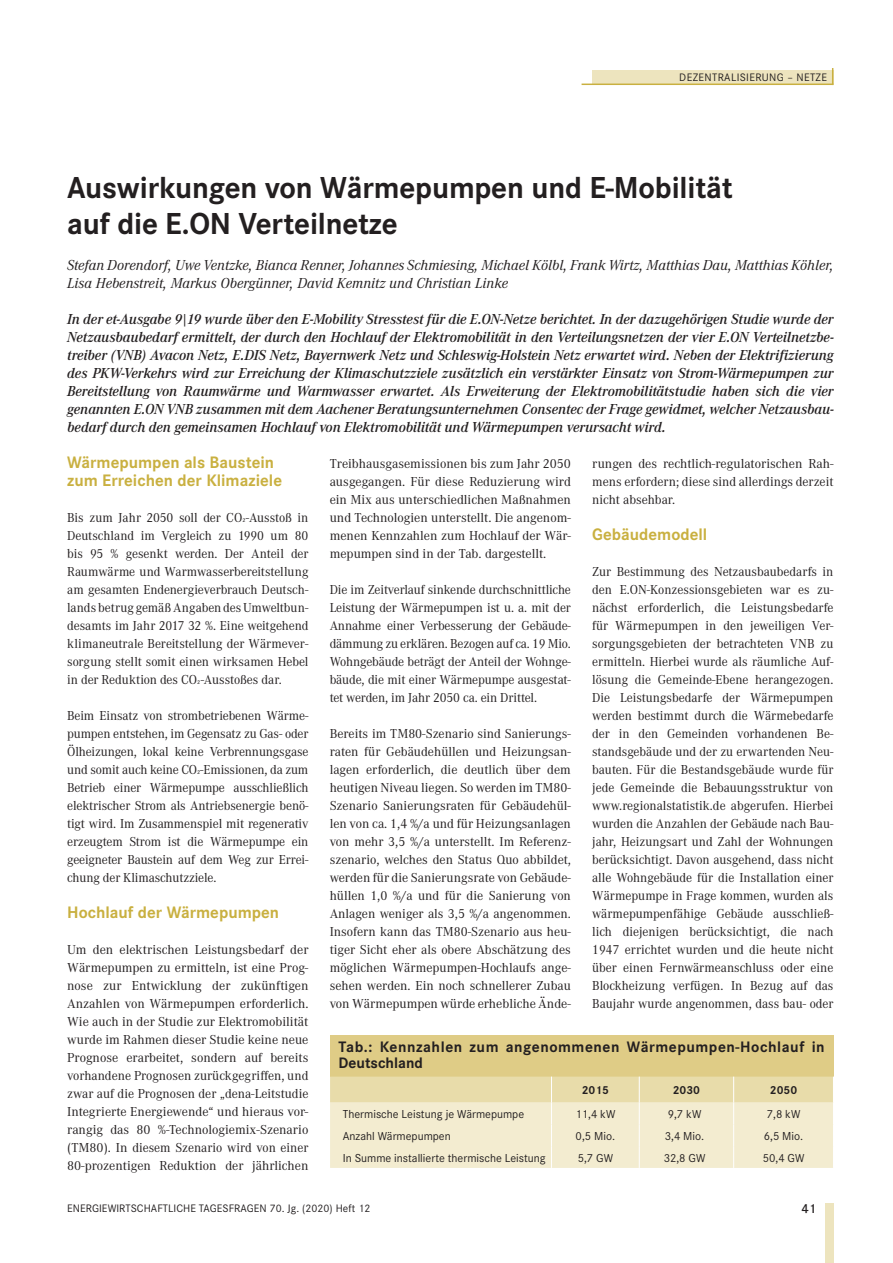
<style>
.page{position:relative;width:893px;height:1263px;background:#fff}
.page>*{position:absolute;margin:0;border:0;box-sizing:border-box;transform-origin:0 0}
.t1{font:700 31.5px/36px "Corporate S";letter-spacing:-.005em;color:#231f20}
.t2{font:700 17.25px/18px "Corporate S";color:#c9b040}
.t3{font:700 15.75px/16.5px "Corporate S";letter-spacing:.035em;color:#231f20}
.t4{font:italic 600 15px/18px "Corporate A";letter-spacing:-.01em;color:#231f20;text-align:justify}
.t5{font:italic 15px/18px "Corporate A";color:#231f20}
.t6{font:13.5px/18px "Corporate A";color:#231f20;text-align:justify}
.t7{font:600 13.5px "Corporate S";color:#231f20}
.t8{font:12px "Corporate S";color:#231f20}
.t9{font:700 12px "Corporate S";color:#231f20}
.t10{font:11.25px "Corporate S";letter-spacing:.005em;color:#231f20}
.t11{font:11.25px "Corporate S";letter-spacing:.03em;color:#231f20}
</style>
<div class="page">
<div style="left:592px;top:71px;width:241px;height:13px;background:#ede4be"></div>
<hr style="left:582px;top:84px;width:251px;height:1px;background:#c9b040">
<svg style="left:832px;top:68px;width:1px;height:16px"></svg>
<div style="left:825px;top:1203px;width:8px;height:60px;background:#ede4be"></div>
<div style="left:330px;top:1035px;width:503px;height:41px;background:#dfcc86"></div>
<svg style="left:330px;top:1076px;width:504px;height:92px;background:#efe7c5"></svg>
<p class="t11" style="left:679px;top:71px;width:149px">DEZENTRALISIERUNG – NETZE</p>
<h1 class="t1" style="left:67px;top:170px;width:667px">Auswirkungen von Wärmepumpen und E-Mobilität auf die E.ON Verteilnetze</h1>
<p class="t5" style="left:67px;top:256px;width:768px">Stefan Dorendorf, Uwe Ventzke, Bianca Renner, Johannes Schmiesing, Michael Kölbl, Frank Wirtz, Matthias Dau, Matthias Köhler,<br>Lisa Hebenstreit, Markus Obergünner, David Kemnitz und Christian Linke</p>
<p class="t4" style="left:67px;top:310px;width:768px">In der et-Ausgabe 9|19 wurde über den E-Mobility Stresstest für die E.ON-Netze berichtet. In der dazugehörigen Studie wurde der Netzausbaubedarf ermittelt, der durch den Hochlauf der Elektromobilität in den Verteilungsnetzen der vier E.ON Verteilnetzbe&shy;treiber (VNB) Avacon Netz, E.DIS Netz, Bayernwerk Netz und Schleswig-Holstein Netz erwartet wird. Neben der Elektrifizierung des PKW-Verkehrs wird zur Erreichung der Klimaschutzziele zusätzlich ein verstärkter Einsatz von Strom-Wärmepumpen zur Bereitstellung von Raumwärme und Warmwasser erwartet. Als Erweiterung der Elektromobilitätstudie haben sich die vier genannten E.ON VNB zusammen mit dem Aachener Beratungsunternehmen Consentec der Frage gewidmet, welcher Netzausbau&shy;bedarf durch den gemeinsamen Hochlauf von Elektromobilität und Wärmepumpen verursacht wird.</p>
<p class="t6" style="left:330px;top:455px;width:243px">Treibhausgasemissionen bis zum Jahr 2050 ausgegangen. Für diese Reduzierung wird ein Mix aus unterschiedlichen Maßnahmen und Technologien unterstellt. Die angenom&shy;menen Kennzahlen zum Hochlauf der Wär&shy;mepumpen sind in der Tab. dargestellt.</p>
<p class="t6" style="left:330px;top:581px;width:243px">Die im Zeitverlauf sinkende durchschnittliche Leistung der Wärmepumpen ist u. a. mit der Annahme einer Verbesserung der Gebäude&shy;dämmung zu erklären. Bezogen auf ca. 19 Mio.<br>Wohngebäude beträgt der Anteil der Wohnge&shy;bäude, die mit einer Wärmepumpe ausgestat&shy;tet werden, im Jahr 2050 ca. ein Drittel.</p>
<p class="t6" style="left:330px;top:725px;width:243px">Bereits im TM80-Szenario sind Sanierungs&shy;raten für Gebäudehüllen und Heizungsan&shy;lagen erforderlich, die deutlich über dem heutigen Niveau liegen. So werden im TM80- Szenario Sanierungsraten für Gebäudehül&shy;len von ca. 1,4 %/a und für Heizungsanlagen von mehr 3,5 %/a unterstellt. Im Referenz&shy;szenario, welches den Status Quo abbildet, werden für die Sanierungsrate von Gebäude&shy;hüllen 1,0 %/a und für die Sanierung von Anlagen weniger als 3,5 %/a angenommen.<br>Insofern kann das TM80-Szenario aus heu&shy;tiger Sicht eher als obere Abschätzung des möglichen Wärmepumpen-Hochlaufs ange&shy;sehen werden. Ein noch schnellerer Zubau von Wärmepumpen würde erhebliche Ände-</p>
<p class="t2" style="left:67px;top:454px;width:216px">Wärmepumpen als Baustein zum Erreichen der Klimaziele</p>
<p class="t6" style="left:67px;top:509px;width:243px">Bis zum Jahr 2050 soll der CO2-Ausstoß in Deutschland im Vergleich zu 1990 um 80 bis 95 % gesenkt werden. Der Anteil der Raumwärme und Warmwasserbereitstellung am gesamten Endenergieverbrauch Deutsch&shy;lands betrug gemäß Angaben des Umweltbun&shy;desamts im Jahr 2017 32 %. Eine weitgehend klimaneutrale Bereitstellung der Wärmever&shy;sorgung stellt somit einen wirksamen Hebel in der Reduktion des CO2-Ausstoßes dar.</p>
<p class="t6" style="left:67px;top:707px;width:243px">Beim Einsatz von strombetriebenen Wärme&shy;pumpen entstehen, im Gegensatz zu Gas- oder Ölheizungen, lokal keine Verbrennungsgase und somit auch keine CO2-Emissionen, da zum Betrieb einer Wärmepumpe ausschließlich elektrischer Strom als Antriebsenergie benö&shy;tigt wird. Im Zusammenspiel mit regenerativ erzeugtem Strom ist die Wärmepumpe ein geeigneter Baustein auf dem Weg zur Errei&shy;chung der Klimaschutzziele.</p>
<p class="t2" style="left:67px;top:904px;width:213px">Hochlauf der Wärmepumpen</p>
<p class="t6" style="left:67px;top:941px;width:243px">Um den elektrischen Leistungsbedarf der Wärmepumpen zu ermitteln, ist eine Prog&shy;nose zur Entwicklung der zukünftigen Anzahlen von Wärmepumpen erforderlich.<br>Wie auch in der Studie zur Elektromobilität wurde im Rahmen dieser Studie keine neue Prognose erarbeitet, sondern auf bereits vorhandene Prognosen zurückgegriffen, und zwar auf die Prognosen der „dena-Leitstudie Integrierte Energiewende“ und hieraus vor&shy;rangig das 80 %-Technologiemix-Szenario (TM80). In diesem Szenario wird von einer 80-prozentigen Reduktion der jährlichen</p>
<p class="t6" style="left:592px;top:455px;width:243px">rungen des rechtlich-regulatorischen Rah&shy;mens erfordern; diese sind allerdings derzeit nicht absehbar.</p>
<p class="t2" style="left:592px;top:526px;width:117px">Gebäudemodell</p>
<p class="t6" style="left:592px;top:563px;width:243px">Zur Bestimmung des Netzausbaubedarfs in den E.ON-Konzessionsgebieten war es zu&shy;nächst erforderlich, die Leistungsbedarfe für Wärmepumpen in den jeweiligen Ver&shy;sorgungsgebieten der betrachteten VNB zu ermitteln. Hierbei wurde als räumliche Auf&shy;lösung die Gemeinde-Ebene herangezogen.<br>Die Leistungsbedarfe der Wärmepumpen werden bestimmt durch die Wärmebedarfe der in den Gemeinden vorhandenen Be&shy;standsgebäude und der zu erwartenden Neu&shy;bauten. Für die Bestandsgebäude wurde für jede Gemeinde die Bebauungsstruktur von www.regionalstatistik.de abgerufen. Hierbei wurden die Anzahlen der Gebäude nach Bau&shy;jahr, Heizungsart und Zahl der Wohnungen berücksichtigt. Davon ausgehend, dass nicht alle Wohngebäude für die Installation einer Wärmepumpe in Frage kommen, wurden als wärmepumpenfähige Gebäude ausschließ&shy;lich diejenigen berücksichtigt, die nach 1947 errichtet wurden und die heute nicht über einen Fernwärmeanschluss oder eine Blockheizung verfügen. In Bezug auf das Baujahr wurde angenommen, dass bau- oder</p>
<p class="t3" style="left:339px;top:1038px;width:488px">Tab.: Kennzahlen zum angenommenen Wärmepumpen-Hochlauf in<br>Deutschland</p>
<p class="t9" style="left:582px;top:1083px;width:29px">2015</p>
<p class="t9" style="left:673px;top:1083px;width:29px">2030</p>
<p class="t9" style="left:770px;top:1083px;width:29px">2050</p>
<p class="t8" style="left:343px;top:1107px;width:183px">Thermische Leistung je Wärmepumpe</p>
<p class="t8" style="left:575px;top:1107px;width:42px">11,4 kW</p>
<p class="t8" style="left:668px;top:1107px;width:35px">9,7 kW</p>
<p class="t8" style="left:767px;top:1107px;width:35px">7,8 kW</p>
<p class="t8" style="left:343px;top:1129px;width:110px">Anzahl Wärmepumpen</p>
<p class="t8" style="left:576px;top:1129px;width:41px">0,5 Mio.</p>
<p class="t8" style="left:665px;top:1129px;width:41px">3,4 Mio.</p>
<p class="t8" style="left:764px;top:1129px;width:41px">6,5 Mio.</p>
<p class="t8" style="left:343px;top:1151px;width:204px">In Summe installierte thermische Leistung</p>
<p class="t8" style="left:578px;top:1151px;width:37px">5,7 GW</p>
<p class="t8" style="left:664px;top:1151px;width:43px">32,8 GW</p>
<p class="t8" style="left:763px;top:1151px;width:43px">50,4 GW</p>
<p class="t10" style="left:67px;top:1202px;width:305px">ENERGIEWIRTSCHAFTLICHE TAGESFRAGEN 70. Jg. (2020) Heft 12</p>
<p class="t7" style="left:801px;top:1201px;width:16px">41</p>
</div>
